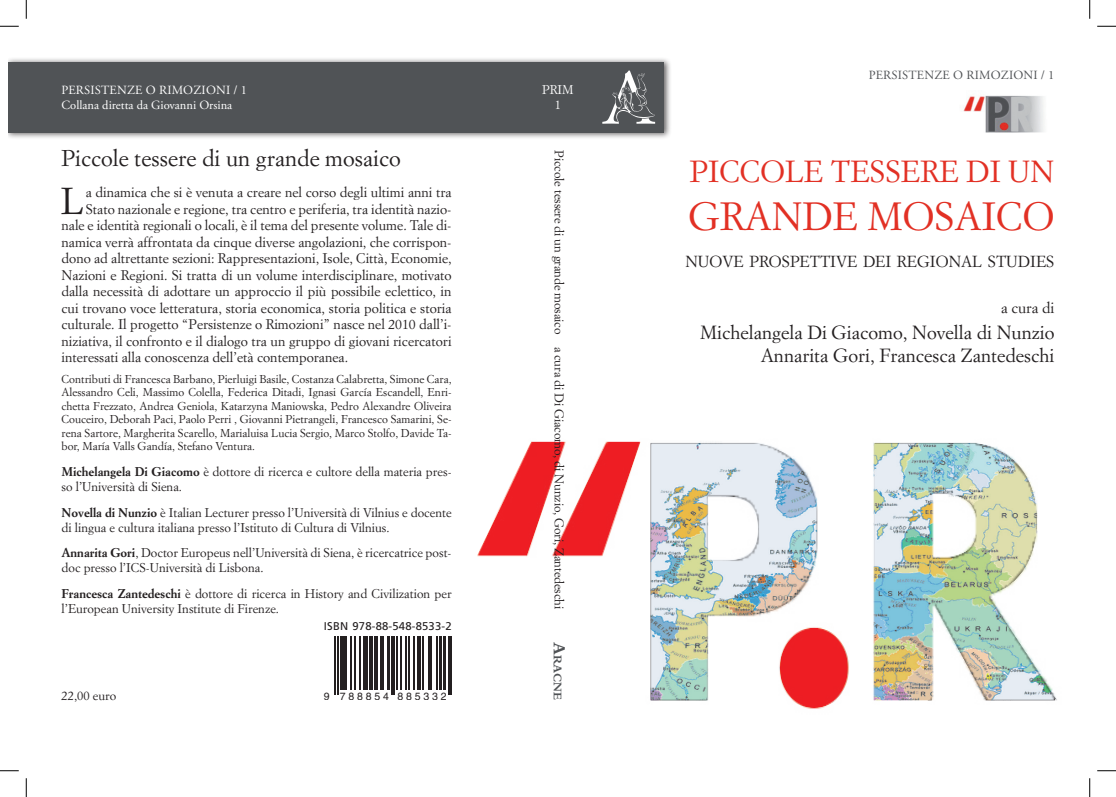
<style>
.page{position:relative;width:1116px;height:797px;background:#fff}
.page>*{position:absolute;margin:0;border:0;box-sizing:border-box;transform-origin:0 0}
.t1{font:38.75px "Simoncini Garamond";color:#e23024}
.t2{font:36.88px "Simoncini Garamond";color:#231f20}
.t3{font:30px "Simoncini Garamond";color:#e23024}
.t4{font:22.5px "Simoncini Garamond";color:#231f20}
.t5{font:18.75px "Simoncini Garamond";color:#231f20}
.t6{font:15.75px "Simoncini Garamond";color:#231f20}
.t7{font:15px "Simoncini Garamond";color:#231f20}
.t8{font:13.75px "Simoncini Garamond";color:#231f20}
.t9{font:12.5px/15px "Simoncini Garamond";color:#231f20}
.t10{font:12.5px "Adobe Garamond Pro";color:#fff}
.t11{font:12.5px "Adobe Garamond Pro";letter-spacing:.015em;color:#505356}
.t12{font:12.5px "Simoncini Garamond";color:#fff}
.t13{font:700 12.25px "Bembo Std";color:#505356}
.t14{font:11.25px/13.5px "Simoncini Garamond";color:#231f20;text-align:justify}
.t15{font:11.25px "Frutiger LT Std";letter-spacing:.015em;color:#231f20}
.t16{font:10.5px "Helvetica";letter-spacing:.27em;color:#231f20}
.s1{font-weight:700}
.s2{font-size:17.5px}
</style>
<div class="page">
<img style="left:397px;top:441px;width:710px;height:347px">
<img style="left:963px;top:95px;width:81px;height:38px">
<div style="left:9px;top:57px;width:662px;height:83px;background:#231f20;opacity:.7"></div>
<div style="left:9px;top:62px;width:655px;height:71px;background:#505356"></div>
<svg style="left:602px;top:71px;width:53px;height:53px"></svg>
<hr style="left:335px;top:636px;width:1px;height:59px;background:#231f20">
<hr style="left:337px;top:636px;width:1px;height:59px;background:#231f20">
<hr style="left:340px;top:636px;width:3px;height:54px;background:#231f20">
<hr style="left:344px;top:636px;width:3px;height:54px;background:#231f20">
<hr style="left:351px;top:636px;width:1px;height:54px;background:#231f20">
<hr style="left:354px;top:636px;width:1px;height:54px;background:#231f20">
<hr style="left:359px;top:636px;width:1px;height:54px;background:#231f20">
<hr style="left:363px;top:636px;width:1px;height:54px;background:#231f20">
<hr style="left:365px;top:636px;width:3px;height:54px;background:#231f20">
<hr style="left:369px;top:636px;width:4px;height:54px;background:#231f20">
<hr style="left:374px;top:636px;width:4px;height:54px;background:#231f20">
<hr style="left:380px;top:636px;width:1px;height:54px;background:#231f20">
<hr style="left:383px;top:636px;width:1px;height:54px;background:#231f20">
<hr style="left:387px;top:636px;width:3px;height:54px;background:#231f20">
<hr style="left:391px;top:636px;width:1px;height:59px;background:#231f20">
<hr style="left:394px;top:636px;width:1px;height:59px;background:#231f20">
<hr style="left:396px;top:636px;width:1px;height:54px;background:#231f20">
<hr style="left:400px;top:636px;width:1px;height:54px;background:#231f20">
<hr style="left:405px;top:636px;width:1px;height:54px;background:#231f20">
<hr style="left:408px;top:636px;width:2px;height:54px;background:#231f20">
<hr style="left:413px;top:636px;width:1px;height:54px;background:#231f20">
<hr style="left:417px;top:636px;width:4px;height:54px;background:#231f20">
<hr style="left:422px;top:636px;width:1px;height:54px;background:#231f20">
<hr style="left:428px;top:636px;width:1px;height:54px;background:#231f20">
<hr style="left:430px;top:636px;width:2px;height:54px;background:#231f20">
<hr style="left:437px;top:636px;width:1px;height:54px;background:#231f20">
<hr style="left:439px;top:636px;width:2px;height:54px;background:#231f20">
<hr style="left:443px;top:636px;width:2px;height:54px;background:#231f20">
<hr style="left:448px;top:636px;width:1px;height:59px;background:#231f20">
<hr style="left:450px;top:636px;width:1px;height:59px;background:#231f20">
<svg style="left:0;top:25px;width:19px;height:2px"></svg>
<svg style="left:1097px;top:25px;width:18px;height:2px"></svg>
<svg style="left:0;top:770px;width:19px;height:1px"></svg>
<svg style="left:1096px;top:770px;width:19px;height:1px"></svg>
<svg style="left:25px;top:0;width:2px;height:19px"></svg>
<svg style="left:25px;top:778px;width:2px;height:19px"></svg>
<svg style="left:1089px;top:0;width:1px;height:19px"></svg>
<svg style="left:1088px;top:778px;width:2px;height:19px"></svg>
<p class="t10" style="left:62px;top:82px;width:187px">PERSISTENZE O RIMOZIONI / 1</p>
<p class="t10" style="left:62px;top:97px;width:172px">Collana diretta da Giovanni Orsina</p>
<p class="t4" style="left:62px;top:145px;width:340px">Piccole tessere di un grande mosaico</p>
<p class="t2" style="left:61px;top:178px;width:25px">L</p>
<p class="t8" style="left:86px;top:184px;width:367px">a dinamica che si è venuta a creare nel corso degli ultimi anni tra</p>
<p class="t8" style="left:86px;top:200px;width:367px">Stato nazionale e regione, tra centro e periferia, tra identità nazio-</p>
<p class="t8" style="left:62px;top:217px;width:391px">nale e identità regionali o locali, è il tema del presente volume. Tale di-</p>
<p class="t8" style="left:62px;top:233px;width:391px">namica verrà affrontata da cinque diverse angolazioni, che corrispon-</p>
<p class="t8" style="left:62px;top:250px;width:391px">dono ad altrettante sezioni: Rappresentazioni, Isole, Città, Economie,</p>
<p class="t8" style="left:62px;top:266px;width:391px">Nazioni e Regioni. Si tratta di un volume interdisciplinare, motivato</p>
<p class="t8" style="left:62px;top:283px;width:391px">dalla necessità di adottare un approccio il più possibile eclettico, in</p>
<p class="t8" style="left:62px;top:299px;width:391px">cui trovano voce letteratura, storia economica, storia politica e storia</p>
<p class="t8" style="left:62px;top:316px;width:391px">culturale. Il progetto “Persistenze o Rimozioni” nasce nel 2010 dall’i-</p>
<p class="t8" style="left:62px;top:332px;width:391px">niziativa, il confronto e il dialogo tra un gruppo di giovani ricercatori</p>
<p class="t8" style="left:62px;top:349px;width:288px">interessati alla conoscenza dell’età contemporanea.</p>
<p class="t14" style="left:62px;top:372px;width:391px">Contributi di Francesca Barbano, Pierluigi Basile, Costanza Calabretta, Simone Cara, Alessandro Celi, Massimo Colella, Federica Ditadi, Ignasi García Escandell, Enri&shy;chetta Frezzato, Andrea Geniola, Katarzyna Maniowska, Pedro Alexandre Oliveira Couceiro, Deborah Paci, Paolo Perri , Giovanni Pietrangeli, Francesco Samarini, Se&shy;rena Sartore, Margherita Scarello, Marialuisa Lucia Sergio, Marco Stolfo, Davide Ta&shy;bor, María Valls Gandía, Stefano Ventura.</p>
<p class="t9" style="left:62px;top:464px;width:391px"><span class="s1">Michelangela Di Giacomo</span> è dottore di ricerca e cultore della materia pres&shy;so l’Università di Siena.</p>
<p class="t9" style="left:62px;top:504px;width:391px"><span class="s1">Novella di Nunzio</span> è Italian Lecturer presso l’Università di Vilnius e docente di lingua e cultura italiana presso l’Istituto di Cultura di Vilnius.</p>
<p class="t9" style="left:62px;top:545px;width:391px"><span class="s1">Annarita Gori</span>, Doctor Europeus nell’Università di Siena, è ricercatrice post&shy;doc presso l’ICS-Università di Lisbona.</p>
<p class="t9" style="left:62px;top:585px;width:391px"><span class="s1">Francesca Zantedeschi</span> è dottore di ricerca in History and Civilization per l’European University Institute di Firenze.</p>
<p class="t9" style="left:62px;top:687px;width:56px">22,00 euro</p>
<p class="t15" style="left:324px;top:619px;width:129px">ISBN 978-88-548-8533-2</p>
<p class="t16" style="left:324px;top:690px;width:124px">9 788854 885332</p>
<p class="t12" style="left:542px;top:82px;width:33px">PRIM</p>
<p class="t12" style="left:554px;top:97px;width:8px">1</p>
<p class="t9" style="left:567px;top:150px;width:460px;rotate:90deg">Piccole tessere di un grande mosaico a cura di Di Giacomo, di Nunzio, Gori, Zantedeschi</p>
<p class="t13" style="left:564px;top:642px;width:59px;rotate:90deg"><span class="s2">A</span>racne</p>
<p class="t11" style="left:868px;top:67px;width:187px">PERSISTENZE O RIMOZIONI / 1</p>
<p class="t3" style="left:689px;top:154px;width:366px">PICCOLE TESSERE DI UN</p>
<p class="t1" style="left:688px;top:193px;width:367px">GRANDE MOSAICO</p>
<p class="t6" style="left:685px;top:251px;width:370px">NUOVE PROSPETTIVE DEI REGIONAL STUDIES</p>
<p class="t7" style="left:1000px;top:298px;width:55px">a cura di</p>
<p class="t5" style="left:700px;top:321px;width:355px">Michelangela Di Giacomo, Novella di Nunzio</p>
<p class="t5" style="left:760px;top:343px;width:295px">Annarita Gori, Francesca Zantedeschi</p>
</div>
